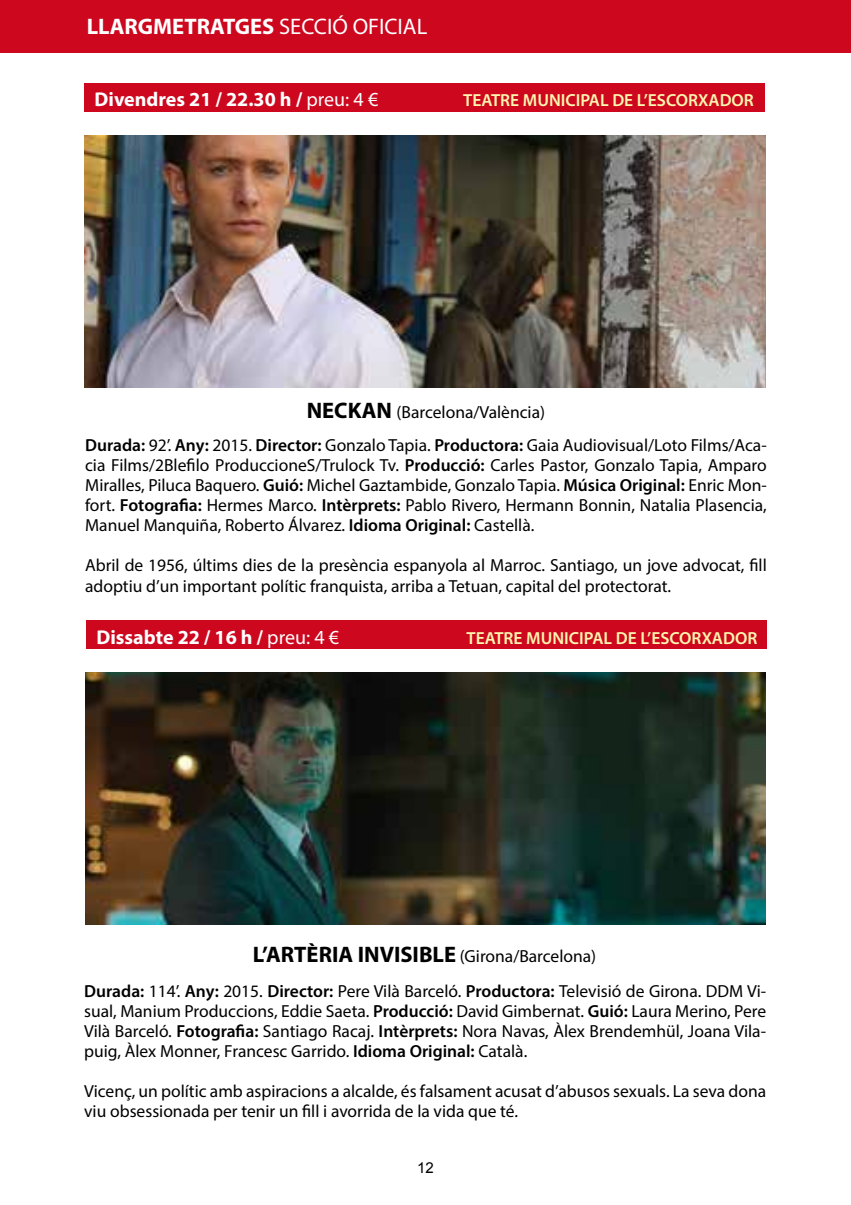
<style>
.page{position:relative;width:851px;height:1205px;background:#fff}
.page>*{position:absolute;margin:0;border:0;box-sizing:border-box;transform-origin:0 0}
.t1{font:700 22.5px "Myriad Pro";color:#000}
.t2{font:700 22.5px "Myriad Pro";color:#fff}
.t3{font:700 20px "Myriad Pro";color:#fff}
.t4{font:17.5px/20px "Myriad Pro";color:#000;text-align:justify}
.t5{font:600 17.5px "Myriad Pro";color:#fff7b0}
.t6{font:15px "Arial";color:#000}
.s1{font-weight:400}
.s2{font-weight:700;font-size:22.5px}
.s3{font-weight:600}
.s4{font-weight:400;font-size:17.5px}
</style>
<div class="page">
<div style="left:0;top:0;width:850px;height:52px;background:#cd071e"></div>
<div style="left:84px;top:83px;width:680px;height:29px;background:#cd071e"></div>
<div style="left:86px;top:621px;width:680px;height:28px;background:#cd071e"></div>
<img style="left:85px;top:135px;width:680px;height:252px">
<img style="left:85px;top:672px;width:680px;height:252px">
<p class="t2" style="left:87px;top:12px;width:342px">LLARGMETRATGES <span class="s1">SECCIÓ OFICIAL</span></p>
<p class="t3" style="left:94px;top:86px;width:285px">Divendres 21 / 22.30 h / <span class="s1">preu: 4 €</span></p>
<p class="t5" style="left:463px;top:89px;width:292px">TEATRE MUNICIPAL DE L’ESCORXADOR</p>
<p class="t4" style="left:307px;top:402px;width:240px"><span class="s2">NECKAN</span> (Barcelona/València)</p>
<p class="t4" style="left:85px;top:435px;width:683px"><span class="s3">Durada:</span> 92’. <span class="s3">Any:</span> 2015. <span class="s3">Director:</span> Gonzalo Tapia. <span class="s3">Productora:</span> Gaia Audiovisual/Loto Films/Aca&shy;cia Films/2Blefilo ProduccioneS/Trulock Tv. <span class="s3">Producció:</span> Carles Pastor, Gonzalo Tapia, Amparo Miralles, Piluca Baquero. <span class="s3">Guió:</span> Michel Gaztambide, Gonzalo Tapia. <span class="s3">Música Original:</span> Enric Mon&shy;fort. <span class="s3">Fotografia:</span> Hermes Marco. <span class="s3">Intèrprets:</span> Pablo Rivero, Hermann Bonnin, Natalia Plasencia, Manuel Manquiña, Roberto Álvarez. <span class="s3">Idioma Original:</span> Castellà.</p>
<p class="t4" style="left:85px;top:555px;width:683px">Abril de 1956, últims dies de la presència espanyola al Marroc. Santiago, un jove advocat, fill adoptiu d’un important polític franquista, arriba a Tetuan, capital del protectorat.</p>
<p class="t3" style="left:96px;top:624px;width:244px">Dissabte 22 / 16 h / <span class="s1">preu: 4 €</span></p>
<p class="t5" style="left:466px;top:627px;width:292px">TEATRE MUNICIPAL DE L’ESCORXADOR</p>
<p class="t1" style="left:253px;top:939px;width:345px">L’ARTÈRIA INVISIBLE <span class="s4">(Girona/Barcelona)</span></p>
<p class="t4" style="left:84px;top:981px;width:683px"><span class="s3">Durada:</span> 114’. <span class="s3">Any:</span> 2015. <span class="s3">Director:</span> Pere Vilà Barceló. <span class="s3">Productora:</span> Televisió de Girona. DDM Vi&shy;sual, Manium Produccions, Eddie Saeta. <span class="s3">Producció:</span> David Gimbernat. <span class="s3">Guió:</span> Laura Merino, Pere Vilà Barceló. <span class="s3">Fotografia:</span> Santiago Racaj. <span class="s3">Intèrprets:</span> Nora Navas, Àlex Brendemhül, Joana Vila&shy;puig, Àlex Monner, Francesc Garrido. <span class="s3">Idioma Original:</span> Català.</p>
<p class="t4" style="left:84px;top:1081px;width:683px">Vicenç, un polític amb aspiracions a alcalde, és falsament acusat d’abusos sexuals. La seva dona viu obsessionada per tenir un fill i avorrida de la vida que té.</p>
<p class="t6" style="left:417px;top:1157px;width:18px">12</p>
</div>
